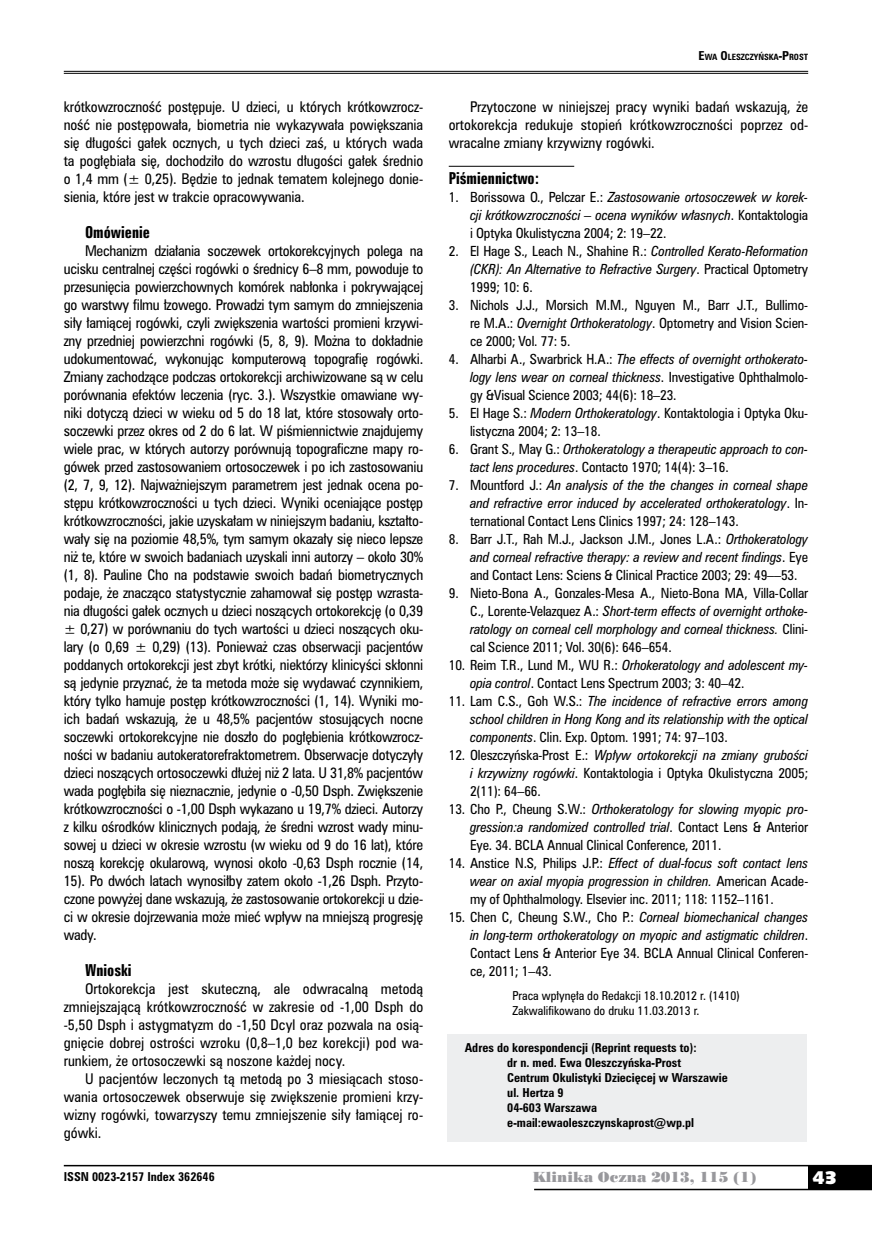
<style>
.page{position:relative;width:872px;height:1234px;background:#fff}
.page>*{position:absolute;margin:0;border:0;box-sizing:border-box;transform-origin:0 0}
.t1{font:18px "Humanst 531 U Blk PL";color:#fff}
.t2{font:15px "Zurich Bd X Cn PL";color:#000}
.t3{font:13.5px/18px "Zurich Cn PL";color:#000;text-align:justify}
.t4{font:13.5px "Poster Bodoni PL";color:#98989c}
.t5{font:12.75px/18px "Zurich Cn PL";letter-spacing:-.01em;color:#000;text-align:justify}
.t6{font:italic 12.75px/18px "Zurich Cn PL";letter-spacing:-.01em;color:#000;text-align:justify}
.t7{font:700 11.25px/15px "Zurich Cn PL";color:#000}
.t8{font:11.25px/15px "Zurich Cn PL";color:#000}
.t9{font:700 7.8px "Zurich Cn PL";color:#000}
.s1{font-size:11.25px}
.s2{font-style:normal}
.s3{font-style:italic}
</style>
<div class="page">
<div style="left:808px;top:1165px;width:64px;height:24px;background:#000"></div>
<hr style="left:64px;top:1164px;width:808px;height:2px;background:#000">
<hr style="left:534px;top:1188px;width:338px;height:1px;background:#000">
<hr style="left:64px;top:71px;width:744px;height:1px;background:#000">
<hr style="left:64px;top:73px;width:744px;height:1px;background:#000">
<hr style="left:449px;top:166px;width:125px;height:1px;background:#000">
<div style="left:448px;top:1034px;width:359px;height:107px;background:#edeeef"></div>
<p class="t3" style="left:64px;top:97px;width:361px">krótkowzroczność postępuje. U dzieci, u których krótkowzrocz&shy;ność nie postępowała, biometria nie wykazywała powiększania się długości gałek ocznych, u tych dzieci zaś, u których wada ta pogłębiała się, dochodziło do wzrostu długości gałek średnio o 1,4 mm (± 0,25). Będzie to jednak tematem kolejnego donie&shy;sienia, które jest w trakcie opracowywania.</p>
<p class="t2" style="left:85px;top:222px;width:66px">Omówienie</p>
<p class="t3" style="left:64px;top:241px;width:361px;text-indent:21px">Mechanizm działania soczewek ortokorekcyjnych polega na ucisku centralnej części rogówki o średnicy 6–8 mm, powoduje to przesunięcia powierzchownych komórek nabłonka i pokrywającej go warstwy filmu łzowego. Prowadzi tym samym do zmniejszenia siły łamiącej rogówki, czyli zwiększenia wartości promieni krzywi&shy;zny przedniej powierzchni rogówki (5, 8, 9). Można to dokładnie udokumentować, wykonując komputerową topografię rogówki.<br>Zmiany zachodzące podczas ortokorekcji archiwizowane są w celu porównania efektów leczenia (ryc. 3.). Wszystkie omawiane wy&shy;niki dotyczą dzieci w wieku od 5 do 18 lat, które stosowały orto&shy;soczewki przez okres od 2 do 6 lat. W piśmiennictwie znajdujemy wiele prac, w których autorzy porównują topograficzne mapy ro&shy;gówek przed zastosowaniem ortosoczewek i po ich zastosowaniu (2, 7, 9, 12). Najważniejszym parametrem jest jednak ocena po&shy;stępu krótkowzroczności u tych dzieci. Wyniki oceniające postęp krótkowzroczności, jakie uzyskałam w niniejszym badaniu, kształto&shy;wały się na poziomie 48,5%, tym samym okazały się nieco lepsze niż te, które w swoich badaniach uzyskali inni autorzy – około 30% (1, 8). Pauline Cho na podstawie swoich badań biometrycznych podaje, że znacząco statystycznie zahamował się postęp wzrasta&shy;nia długości gałek ocznych u dzieci noszących ortokorekcję (o 0,39 ± 0,27) w porównaniu do tych wartości u dzieci noszących oku&shy;lary (o 0,69 ± 0,29) (13). Ponieważ czas obserwacji pacjentów poddanych ortokorekcji jest zbyt krótki, niektórzy klinicyści skłonni są jedynie przyznać, że ta metoda może się wydawać czynnikiem, który tylko hamuje postęp krótkowzroczności (1, 14). Wyniki mo&shy;ich badań wskazują, że u 48,5% pacjentów stosujących nocne soczewki ortokorekcyjne nie doszło do pogłębienia krótkowzrocz&shy;ności w badaniu autokeratorefraktometrem. Obserwacje dotyczyły dzieci noszących ortosoczewki dłużej niż 2 lata. U 31,8% pacjentów wada pogłębiła się nieznacznie, jedynie o -0,50 Dsph. Zwiększenie krótkowzroczności o -1,00 Dsph wykazano u 19,7% dzieci. Autorzy z kilku ośrodków klinicznych podają, że średni wzrost wady minu&shy;sowej u dzieci w okresie wzrostu (w wieku od 9 do 16 lat), które noszą korekcję okularową, wynosi około -0,63 Dsph rocznie (14, 15). Po dwóch latach wynosiłby zatem około -1,26 Dsph. Przyto&shy;czone powyżej dane wskazują, że zastosowanie ortokorekcji u dzie&shy;ci w okresie dojrzewania może mieć wpływ na mniejszą progresję wady.</p>
<p class="t2" style="left:85px;top:960px;width:48px">Wnioski</p>
<p class="t3" style="left:64px;top:979px;width:361px;text-indent:21px">Ortokorekcja jest skuteczną, ale odwracalną metodą zmniejszającą krótkowzroczność w zakresie od -1,00 Dsph do -5,50 Dsph i astygmatyzm do -1,50 Dcyl oraz pozwala na osią&shy;gnięcie dobrej ostrości wzroku (0,8–1,0 bez korekcji) pod wa&shy;runkiem, że ortosoczewki są noszone każdej nocy.</p>
<p class="t3" style="left:64px;top:1069px;width:361px;text-indent:21px">U pacjentów leczonych tą metodą po 3 miesiącach stoso&shy;wania ortosoczewek obserwuje się zwiększenie promieni krzy&shy;wizny rogówki, towarzyszy temu zmniejszenie siły łamiącej ro&shy;gówki.</p>
<p class="t9" style="left:698px;top:52px;width:111px"><span class="s1">E</span>WA <span class="s1">O</span>LESZCZYŃSKA<span class="s1">-P</span>ROST</p>
<p class="t3" style="left:449px;top:97px;width:361px;text-indent:21px">Przytoczone w niniejszej pracy wyniki badań wskazują, że ortokorekcja redukuje stopień krótkowzroczności poprzez od&shy;wracalne zmiany krzywizny rogówki.</p>
<p class="t2" style="left:449px;top:168px;width:92px">Piśmiennictwo:</p>
<p class="t6" style="left:470px;top:187px;width:340px;text-indent:-21px"><span class="s2">1. Borissowa O., Pelczar E.:</span> Zastosowanie ortosoczewek w korek&shy;cji krótkowzroczności – ocena wyników własnych<span class="s2">. Kontaktologia i Optyka Okulistyczna 2004; 2: 19–22.</span></p>
<p class="t6" style="left:470px;top:241px;width:340px;text-indent:-21px"><span class="s2">2. El Hage S., Leach N., Shahine R.:</span> Controlled Kerato-Reformation (CKR): An Alternative to Refractive Surgery<span class="s2">. Practical Optometry 1999; 10: 6.</span></p>
<p class="t5" style="left:470px;top:295px;width:340px;text-indent:-21px">3. Nichols J.J., Morsich M.M., Nguyen M., Barr J.T., Bullimo&shy;re M.A.: <span class="s3">Overnight Orthokeratology</span>. Optometry and Vision Scien&shy;ce 2000; Vol. 77: 5.</p>
<p class="t5" style="left:470px;top:349px;width:340px;text-indent:-21px">4. Alharbi A., Swarbrick H.A.: <span class="s3">The effects of overnight orthokerato&shy;logy lens wear on corneal thickness</span>. Investigative Ophthalmolo&shy;gy &amp;Visual Science 2003; 44(6): 18–23.</p>
<p class="t5" style="left:470px;top:403px;width:340px;text-indent:-21px">5. El Hage S.: <span class="s3">Modern Orthokeratology</span>. Kontaktologia i Optyka Oku&shy;listyczna 2004; 2: 13–18.</p>
<p class="t6" style="left:470px;top:439px;width:340px;text-indent:-21px"><span class="s2">6. Grant S., May G.:</span> Orthokeratology a therapeutic approach to con&shy;tact lens procedures<span class="s2">. Contacto 1970; 14(4): 3–16.</span></p>
<p class="t6" style="left:470px;top:475px;width:340px;text-indent:-21px"><span class="s2">7. Mountford J.:</span> An analysis of the the changes in corneal shape and refractive error induced by accelerated orthokeratology<span class="s2">. In&shy;ternational Contact Lens Clinics 1997; 24: 128–143.</span></p>
<p class="t5" style="left:470px;top:530px;width:340px;text-indent:-21px">8. Barr J.T., Rah M.J., Jackson J.M., Jones L.A.: <span class="s3">Orthokeratology and corneal refractive therapy: a review and recent findings</span>. Eye and Contact Lens: Sciens &amp; Clinical Practice 2003; 29: 49––53.</p>
<p class="t5" style="left:470px;top:584px;width:340px;text-indent:-21px">9. Nieto-Bona A., Gonzales-Mesa A., Nieto-Bona MA, Villa-Collar C., Lorente-Velazquez A.: <span class="s3">Short-term effects of overnight orthoke&shy;ratology on corneal cell morphology and corneal thickness.</span> Clini&shy;cal Science 2011; Vol. 30(6): 646–654.</p>
<p class="t5" style="left:470px;top:656px;width:340px;text-indent:-21px">10. Reim T.R., Lund M., WU R.: <span class="s3">Orhokeratology and adolescent my&shy;opia control</span>. Contact Lens Spectrum 2003; 3: 40–42.</p>
<p class="t6" style="left:470px;top:692px;width:340px;text-indent:-21px"><span class="s2">11. Lam C.S., Goh W.S.:</span> The incidence of refractive errors among school children in Hong Kong and its relationship with the optical components<span class="s2">. Clin. Exp. Optom. 1991; 74: 97–103.</span></p>
<p class="t5" style="left:470px;top:746px;width:340px;text-indent:-21px">12. Oleszczyńska-Prost E.: <span class="s3">Wpływ ortokorekcji na zmiany grubości i krzywizny rogówki</span>. Kontaktologia i Optyka Okulistyczna 2005; 2(11): 64–66.</p>
<p class="t5" style="left:470px;top:800px;width:340px;text-indent:-21px">13. Cho P., Cheung S.W.: <span class="s3">Orthokeratology for slowing myopic pro&shy;gression:a randomized controlled trial</span>. Contact Lens &amp; Anterior Eye. 34. BCLA Annual Clinical Conference, 2011.</p>
<p class="t5" style="left:470px;top:854px;width:340px;text-indent:-21px">14. Anstice N.S, Philips J.P.: <span class="s3">Effect of dual-focus soft contact lens wear on axial myopia progression in children.</span> American Acade&shy;my of Ophthalmology. Elsevier inc. 2011; 118: 1152–1161.</p>
<p class="t5" style="left:470px;top:908px;width:340px;text-indent:-21px">15. Chen C, Cheung S.W., Cho P.: <span class="s3">Corneal biomechanical changes in long-term orthokeratology on myopic and astigmatic children</span>.<br>Contact Lens &amp; Anterior Eye 34. BCLA Annual Clinical Conferen&shy;ce, 2011; 1–43.</p>
<p class="t8" style="left:512px;top:987px;width:229px">Praca wpłynęła do Redakcji 18.10.2012 r. (1410)<br>Zakwalifikowano do druku 11.03.2013 r.</p>
<p class="t7" style="left:507px;top:1039px;width:222px;text-indent:-43px">Adres do korespondencji (Reprint requests to):<br>dr n. med. Ewa Oleszczyńska-Prost<br>Centrum Okulistyki Dziecięcej w Warszawie ul. Hertza 9<br>04-603 Warszawa e-mail:ewaoleszczynskaprost@wp.pl</p>
<p class="t7" style="left:64px;top:1168px;width:152px">ISSN 0023-2157 Index 362646</p>
<p class="t4" style="left:532px;top:1168px;width:225px">Klinika Oczna 2013, 115 (1)</p>
<h1 class="t1" style="left:812px;top:1165px;width:26px">43</h1>
</div>
